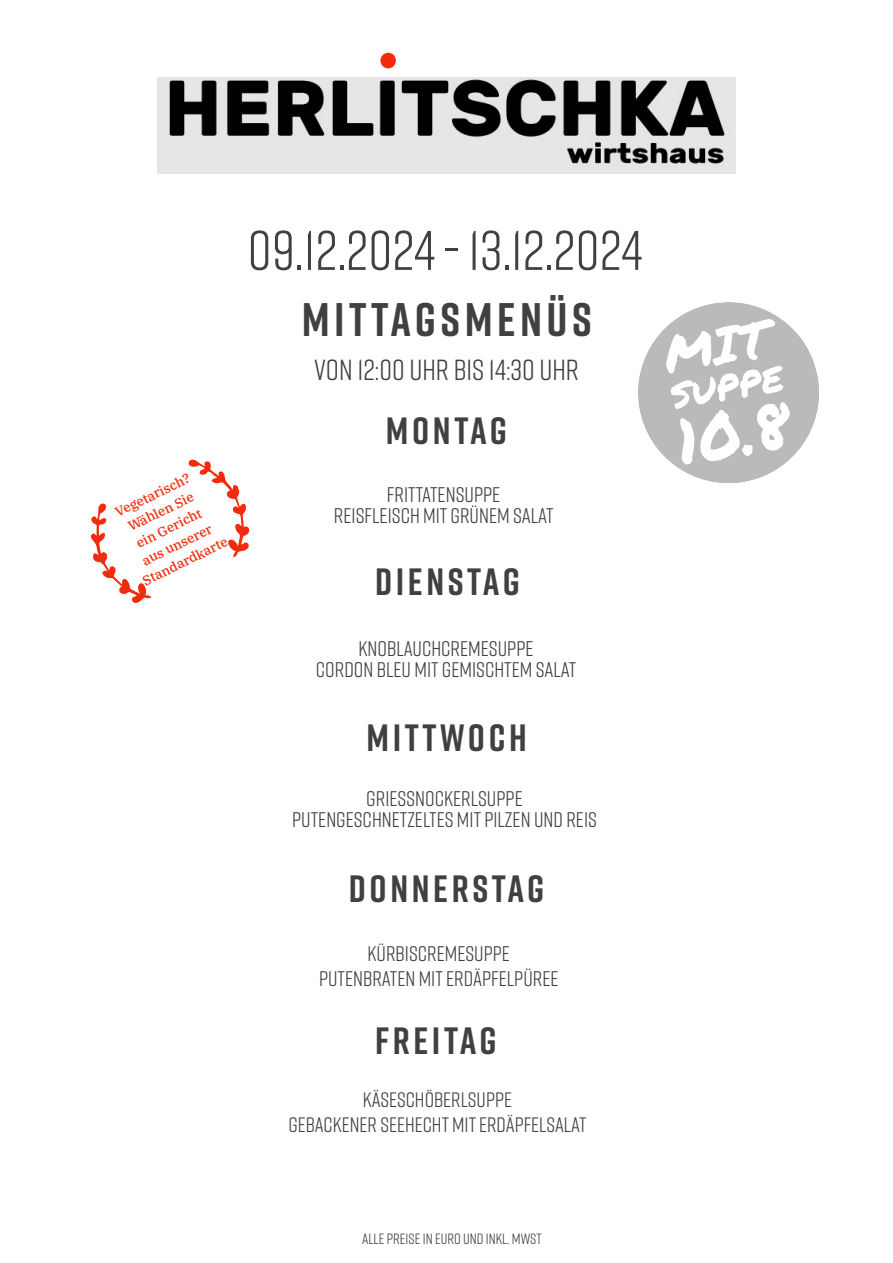
<style>
.page{position:relative;width:893px;height:1263px;background:#fff}
.page>*{position:absolute;margin:0;border:0;box-sizing:border-box;transform-origin:0 0}
.t1{font:125.85px "Poppins";color:#f22b0c}
.t2{font:55.65px "Rift";color:#404040}
.t3{font:700 47.1px "Rift";letter-spacing:.095em;color:#404040}
.t4{font:700 37.95px "Rift";letter-spacing:.095em;color:#404040}
.t5{font:29.1px "Rift";color:#404040}
.t6{font:21.15px/20.9px "Rift";color:#404040;text-align:center}
.t7{font:20.85px/24.5px "Rift";color:#404040;text-align:center}
.t8{font:14.85px "Rift";color:#404040}
.t9{font:500 13.35px/18.5px "IBM Plex Serif";color:#f22b0c;text-align:center}
</style>
<div class="page">
<svg style="left:638px;top:302px;width:181px;height:182px"></svg>
<svg style="left:91px;top:460px;width:158px;height:143px"></svg>
<img style="left:158px;top:77px;width:577px;height:97px">
<h1 class="t1" style="left:375px;top:-49px;width:28px">.</h1>
<p class="t9" style="left:107px;top:506px;width:94px;rotate:-26deg">Vegetarisch?<br>Wählen Sie ein Gericht aus unserer<br>Standardkarte</p>
<h2 class="t2" style="left:247px;top:211px;width:396px">09.12.2024 - 13.12.2024</h2>
<h3 class="t3" style="left:302px;top:286px;width:292px">MITTAGSMENÜS</h3>
<h3 class="t5" style="left:314px;top:349px;width:266px">VON 12:00 UHR BIS 14:30 UHR</h3>
<h3 class="t4" style="left:386px;top:403px;width:123px">MONTAG</h3>
<p class="t6" style="left:334px;top:483px;width:221px">FRITTATENSUPPE<br>REISFLEISCH MIT GRÜNEM SALAT</p>
<h3 class="t4" style="left:375px;top:554px;width:146px">DIENSTAG</h3>
<p class="t6" style="left:316px;top:637px;width:262px">KNOBLAUCHCREMESUPPE<br>CORDON BLEU MIT GEMISCHTEM SALAT</p>
<h3 class="t4" style="left:366px;top:710px;width:162px">MITTWOCH</h3>
<p class="t6" style="left:292px;top:787px;width:306px">GRIEßNOCKERLSUPPE<br>PUTENGESCHNETZELTES MIT PILZEN UND REIS</p>
<h3 class="t4" style="left:349px;top:862px;width:197px">DONNERSTAG</h3>
<p class="t6" style="left:319px;top:940px;width:241px;line-height:24.8px">KÜRBISCREMESUPPE<br>PUTENBRATEN MIT ERDÄPFELPÜREE</p>
<h3 class="t4" style="left:375px;top:1014px;width:123px">FREITAG</h3>
<p class="t7" style="left:288px;top:1087px;width:299px">KÄSESCHÖBERLSUPPE<br>GEBACKENER SEEHECHT MIT ERDÄPFELSALAT</p>
<p class="t8" style="left:362px;top:1229px;width:181px">ALLE PREISE IN EURO UND INKL. MWST</p>
</div>
